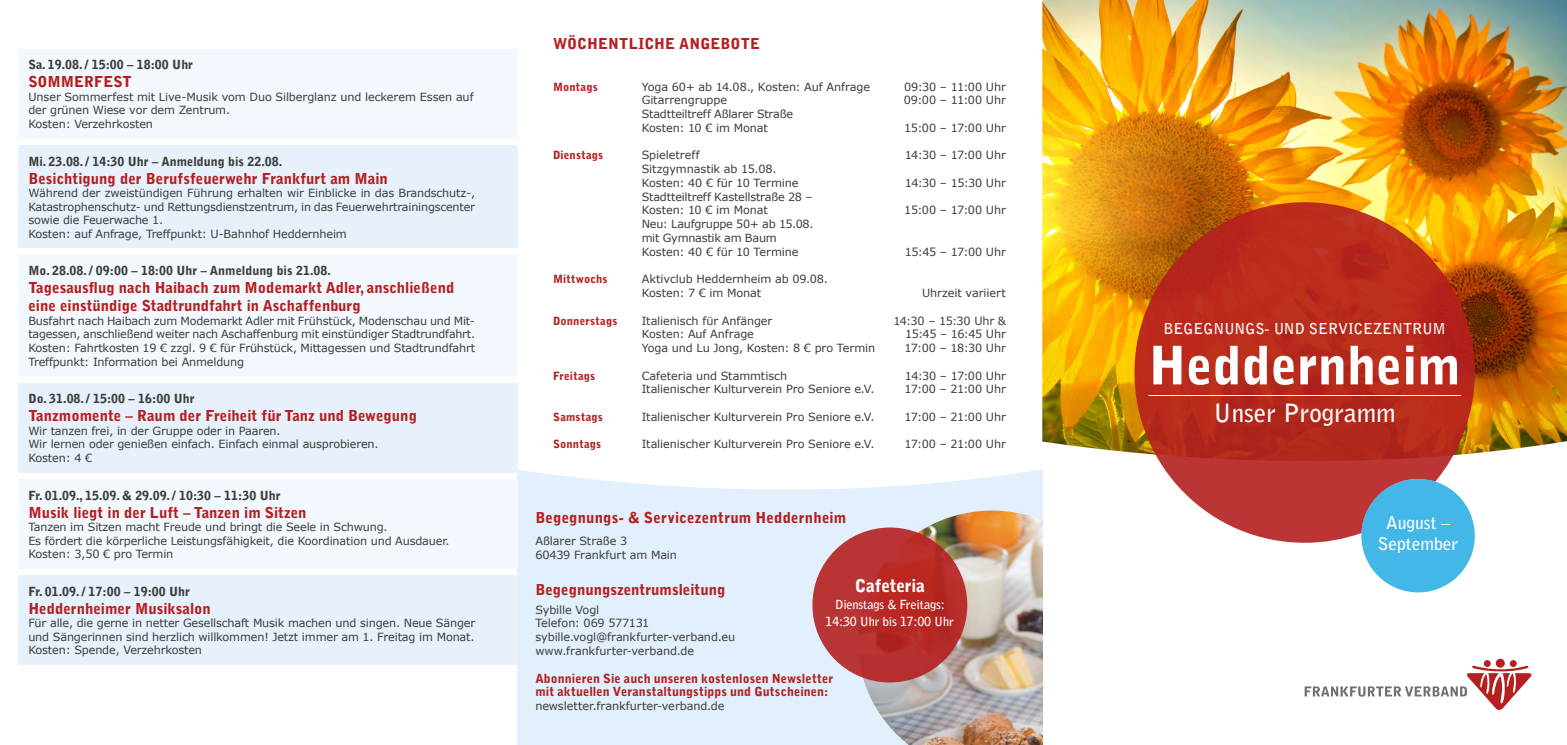
<style>
.page{position:relative;width:1567px;height:745px;background:#fff}
.page>*{position:absolute;margin:0;border:0;box-sizing:border-box;transform-origin:0 0}
.t1{font:900 52.5px "Bell Gothic Std";color:#fff}
.t2{font:700 25px "Bell Gothic Std";color:#fff}
.t3{font:700 17.5px/21px "Bell Gothic Std";color:#fff;text-align:center}
.t4{font:900 17.5px "Bell Gothic Std";letter-spacing:-.015em;color:#fff}
.t5{font:900 15px/18px "Bell Gothic Std";color:#b51f1f}
.t6{font:700 15px "Bell Gothic Std";color:#fff}
.t7{font:900 12.5px "Bell Gothic Std";color:#3c3c3b}
.t8{font:900 12.5px/13.8px "Bell Gothic Std";letter-spacing:.005em;color:#b51f1f}
.t9{font:700 12.5px/16.8px "Bell Gothic Std";letter-spacing:-.02em;color:#fff;text-align:center}
.t10{font:11.25px/13.5px "Verdana";letter-spacing:-.015em;color:#3c3c3b}
.t11{font:900 11.25px "Bell Gothic Std";letter-spacing:.015em;color:#b51f1f}
.t12{font:11.25px "Verdana";letter-spacing:-.035em;color:#3c3c3b}
</style>
<div class="page">
<svg style="left:517px;top:462px;width:525px;height:282px;background:#e4f1fc"></svg>
<img style="left:1042px;top:0;width:524px;height:454px">
<img style="left:857px;top:510px;width:185px;height:234px">
<div style="left:1361px;top:478px;width:113px;height:114px;background:#42b7e8;border-radius:50%"></div>
<svg style="left:1134px;top:202px;width:340px;height:340px;background:#b94a34"></svg>
<hr style="left:1148px;top:395px;width:312px;height:1px;background:#fff">
<svg style="left:812px;top:527px;width:155px;height:155px;background:#b72f2d"></svg>
<svg style="left:1483px;top:659px;width:7px;height:7px"></svg>
<svg style="left:1509px;top:659px;width:7px;height:7px"></svg>
<div style="left:1495px;top:658px;width:9px;height:9px;background:#b51f1f;border-radius:50%"></div>
<svg style="left:1304px;top:665px;width:227px;height:44px"></svg>
<div style="left:18px;top:145px;width:499px;height:103px;background:#e6f1fc"></div>
<div style="left:18px;top:255px;width:499px;height:121px;background:#f3f8fe"></div>
<div style="left:18px;top:383px;width:499px;height:89px;background:#e6f1fc"></div>
<div style="left:18px;top:575px;width:499px;height:89px;background:#e6f1fc"></div>
<div style="left:18px;top:479px;width:499px;height:89px;background:#f3f8fe"></div>
<div style="left:18px;top:49px;width:499px;height:89px;background:#f3f8fe"></div>
<p class="t7" style="left:28px;top:57px;width:166px">Sa. 19.08. / 15:00 – 18:00 Uhr</p>
<h3 class="t5" style="left:28px;top:73px;width:105px">SOMMERFEST</h3>
<p class="t10" style="left:28px;top:90px;width:447px">Unser Sommerfest mit Live-Musik vom Duo Silberglanz und leckerem Essen auf der grünen Wiese vor dem Zentrum.<br>Kosten: Verzehrkosten</p>
<p class="t7" style="left:28px;top:154px;width:255px">Mi. 23.08. / 14:30 Uhr – Anmeldung bis 22.08.</p>
<h3 class="t5" style="left:28px;top:169px;width:361px">Besichtigung der Berufsfeuerwehr Frankfurt am Main</h3>
<p class="t10" style="left:28px;top:186px;width:448px">Während der zweistündigen Führung erhalten wir Einblicke in das Brandschutz-, Katastrophenschutz- und Rettungsdienstzentrum, in das Feuerwehrtrainingscenter sowie die Feuerwache 1.<br>Kosten: auf Anfrage, Treffpunkt: U-Bahnhof Heddernheim</p>
<p class="t7" style="left:28px;top:263px;width:304px">Mo. 28.08. / 09:00 – 18:00 Uhr – Anmeldung bis 21.08.</p>
<h3 class="t5" style="left:28px;top:279px;width:427px">Tagesausflug nach Haibach zum Modemarkt Adler, anschließend eine einstündige Stadtrundfahrt in Aschaffenburg</h3>
<p class="t10" style="left:28px;top:314px;width:448px;text-align:justify">Busfahrt nach Haibach zum Modemarkt Adler mit Frühstück, Modenschau und Mit&shy;tagessen, anschließend weiter nach Aschaffenburg mit einstündiger Stadtrundfahrt.<br>Kosten: Fahrtkosten 19 € zzgl. 9 € für Frühstück, Mittagessen und Stadtrundfahrt Treffpunkt: Information bei Anmeldung</p>
<p class="t7" style="left:28px;top:391px;width:168px">Do. 31.08. / 15:00 – 16:00 Uhr</p>
<h3 class="t5" style="left:28px;top:407px;width:390px">Tanzmomente – Raum der Freiheit für Tanz und Bewegung</h3>
<p class="t10" style="left:28px;top:424px;width:352px">Wir tanzen frei, in der Gruppe oder in Paaren.<br>Wir lernen oder genießen einfach. Einfach einmal ausprobieren.<br>Kosten: 4 €</p>
<p class="t7" style="left:28px;top:487px;width:254px">Fr. 01.09., 15.09. &amp; 29.09. / 10:30 – 11:30 Uhr</p>
<h3 class="t5" style="left:28px;top:503px;width:280px">Musik liegt in der Luft – Tanzen im Sitzen</h3>
<p class="t10" style="left:28px;top:520px;width:422px">Tanzen im Sitzen macht Freude und bringt die Seele in Schwung.<br>Es fördert die körperliche Leistungsfähigkeit, die Koordination und Ausdauer.<br>Kosten: 3,50 € pro Termin</p>
<p class="t7" style="left:28px;top:583px;width:163px">Fr. 01.09. / 17:00 – 19:00 Uhr</p>
<h3 class="t5" style="left:28px;top:599px;width:184px">Heddernheimer Musiksalon</h3>
<p class="t10" style="left:28px;top:616px;width:448px;text-align:justify">Für alle, die gerne in netter Gesellschaft Musik machen und singen. Neue Sänger und Sängerinnen sind herzlich willkommen! Jetzt immer am 1. Freitag im Monat.<br>Kosten: Spende, Verzehrkosten</p>
<h3 class="t5" style="left:553px;top:35px;width:209px">WÖCHENTLICHE ANGEBOTE</h3>
<p class="t11" style="left:553px;top:80px;width:46px">Montags</p>
<p class="t10" style="left:641px;top:80px;width:230px">Yoga 60+ ab 14.08., Kosten: Auf Anfrage</p>
<p class="t10" style="left:904px;top:80px;width:103px">09:30 – 11:00 Uhr</p>
<p class="t10" style="left:641px;top:94px;width:87px">Gitarrengruppe</p>
<p class="t10" style="left:903px;top:94px;width:103px">09:00 – 11:00 Uhr</p>
<p class="t10" style="left:641px;top:107px;width:153px">Stadtteiltreff Aßlarer Straße<br>Kosten: 10 € im Monat</p>
<p class="t10" style="left:904px;top:121px;width:103px">15:00 – 17:00 Uhr</p>
<p class="t11" style="left:553px;top:149px;width:52px">Dienstags</p>
<p class="t10" style="left:641px;top:149px;width:59px">Spieletreff</p>
<p class="t10" style="left:904px;top:149px;width:102px">14:30 – 17:00 Uhr</p>
<p class="t10" style="left:641px;top:162px;width:158px">Sitzgymnastik ab 15.08.<br>Kosten: 40 € für 10 Termine</p>
<p class="t10" style="left:904px;top:176px;width:102px">14:30 – 15:30 Uhr</p>
<p class="t10" style="left:641px;top:190px;width:172px">Stadtteiltreff Kastellstraße 28 –<br>Kosten: 10 € im Monat</p>
<p class="t10" style="left:641px;top:217px;width:173px">Neu: Laufgruppe 50+ ab 15.08. mit Gymnastik am Baum<br>Kosten: 40 € für 10 Termine</p>
<p class="t11" style="left:553px;top:272px;width:56px">Mittwochs</p>
<p class="t10" style="left:641px;top:272px;width:188px">Aktivclub Heddernheim ab 09.08.<br>Kosten: 7 € im Monat</p>
<p class="t10" style="left:904px;top:203px;width:103px">15:00 – 17:00 Uhr</p>
<p class="t10" style="left:904px;top:245px;width:102px">15:45 – 17:00 Uhr</p>
<p class="t10" style="left:922px;top:286px;width:85px">Uhrzeit variiert</p>
<p class="t11" style="left:553px;top:314px;width:66px">Donnerstags</p>
<p class="t10" style="left:641px;top:313px;width:132px">Italienisch für Anfänger</p>
<p class="t10" style="left:893px;top:313px;width:114px">14:30 – 15:30 Uhr &amp;</p>
<p class="t10" style="left:641px;top:327px;width:114px">Kosten: Auf Anfrage</p>
<p class="t12" style="left:905px;top:327px;width:102px">15:45 – 16:45 Uhr</p>
<p class="t10" style="left:641px;top:341px;width:235px">Yoga und Lu Jong, Kosten: 8 € pro Termin</p>
<p class="t10" style="left:904px;top:341px;width:103px">17:00 – 18:30 Uhr</p>
<p class="t11" style="left:553px;top:369px;width:44px">Freitags</p>
<p class="t10" style="left:641px;top:368px;width:147px">Cafeteria und Stammtisch</p>
<p class="t10" style="left:904px;top:368px;width:102px">14:30 – 17:00 Uhr</p>
<p class="t10" style="left:641px;top:382px;width:234px">Italienischer Kulturverein Pro Seniore e.V.</p>
<p class="t10" style="left:904px;top:382px;width:103px">17:00 – 21:00 Uhr</p>
<p class="t11" style="left:553px;top:410px;width:51px">Samstags</p>
<p class="t10" style="left:641px;top:410px;width:234px">Italienischer Kulturverein Pro Seniore e.V.</p>
<p class="t10" style="left:904px;top:410px;width:103px">17:00 – 21:00 Uhr</p>
<p class="t11" style="left:553px;top:437px;width:50px">Sonntags</p>
<p class="t10" style="left:641px;top:437px;width:234px">Italienischer Kulturverein Pro Seniore e.V.</p>
<p class="t10" style="left:904px;top:437px;width:103px">17:00 – 21:00 Uhr</p>
<h3 class="t5" style="left:535px;top:508px;width:312px">Begegnungs- &amp; Servicezentrum Heddernheim</h3>
<p class="t10" style="left:535px;top:533px;width:143px">Aßlarer Straße 3<br>60439 Frankfurt am Main</p>
<h3 class="t5" style="left:535px;top:580px;width:192px">Begegnungszentrumsleitung</h3>
<p class="t10" style="left:535px;top:602px;width:201px">Sybille Vogl<br>Telefon: 069 577131 sybille.vogl@frankfurter-verband.eu www.frankfurter-verband.de</p>
<p class="t8" style="left:535px;top:670px;width:299px">Abonnieren Sie auch unseren kostenlosen Newsletter mit aktuellen Veranstaltungstipps und Gutscheinen:</p>
<p class="t10" style="left:535px;top:699px;width:191px">newsletter.frankfurter-verband.de</p>
<h3 class="t4" style="left:854px;top:575px;width:71px">Cafeteria</h3>
<p class="t9" style="left:825px;top:595px;width:130px">Dienstags &amp; Freitags:<br>14:30 Uhr bis 17:00 Uhr</p>
<h3 class="t6" style="left:1163px;top:319px;width:284px">BEGEGNUNGS- UND SERVICEZENTRUM</h3>
<h1 class="t1" style="left:1148px;top:334px;width:314px">Heddernheim</h1>
<h2 class="t2" style="left:1213px;top:397px;width:183px">Unser Programm</h2>
<h3 class="t3" style="left:1377px;top:512px;width:82px">August –<br>September</h3>
</div>
